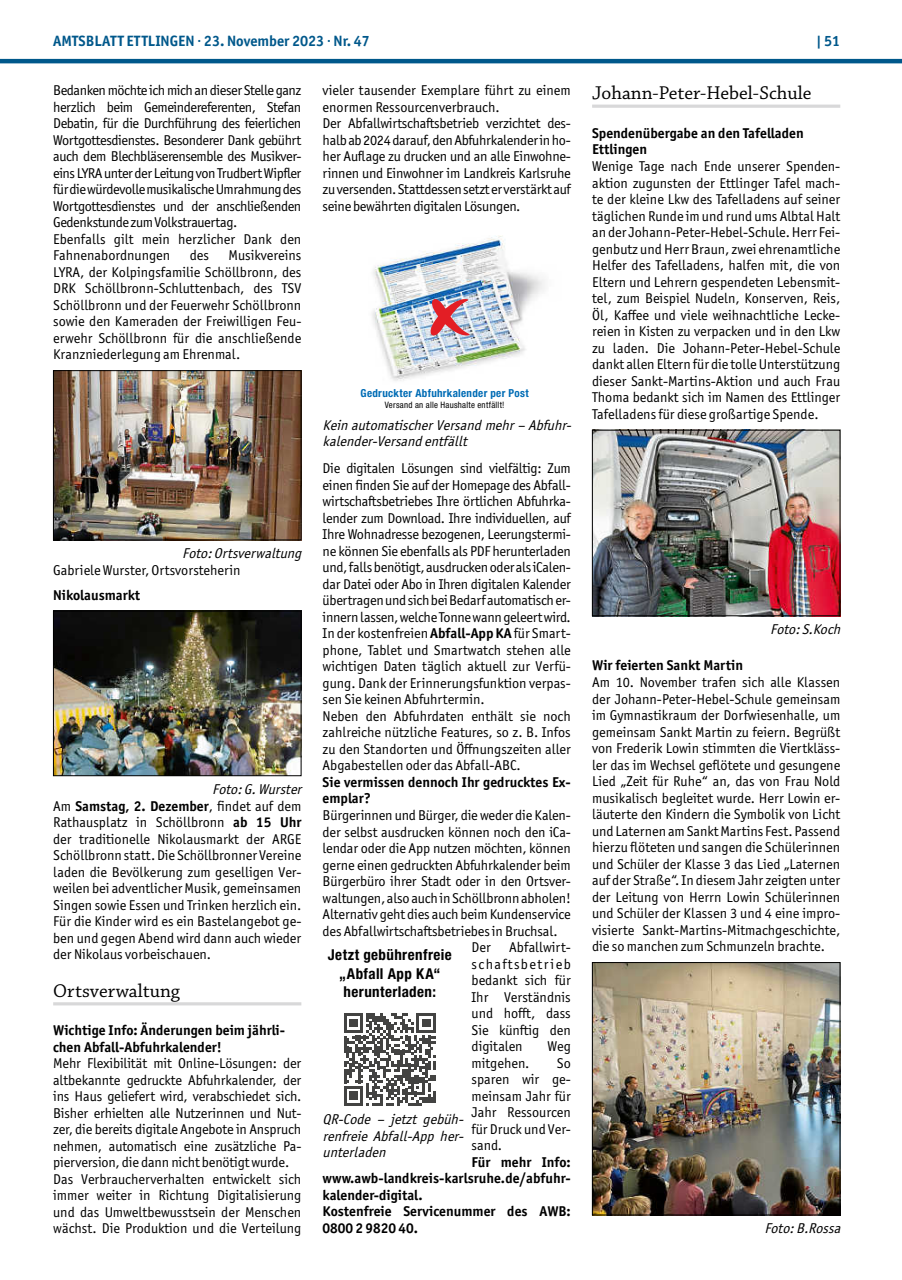
<style>
.page{position:relative;width:902px;height:1280px;background:#fff}
.page>*{position:absolute;margin:0;border:0;box-sizing:border-box;transform-origin:0 0}
.t1{font:19.5px "Chaparral Pro";color:#000}
.t2{font:700 condensed 15px/18.8px "Helvetica Neue LT Pro";letter-spacing:.03em;color:#000;text-align:center}
.t3{font:700 15px "Officina Sans ITC Pro";color:#00588b}
.t4{font:14.25px/16.5px "Officina Sans ITC Pro";letter-spacing:-.01em;color:#000;text-align:justify}
.t5{font:14.25px/16.5px "Officina Sans ITC Pro";letter-spacing:-.03em;color:#000}
.t6{font:700 14.25px/16.5px "Officina Sans ITC Pro";color:#000}
.t7{font:italic 14.25px/16.5px "Officina Sans ITC Pro";color:#000}
.t8{font:700 condensed 11.1px "Helvetica Neue LT Pro";letter-spacing:.025em;color:#006cb5}
.t9{font:condensed 8.85px "Helvetica Neue LT Pro";letter-spacing:.03em;color:#000}
.s1{font-weight:700}
.s2{font-style:italic}
</style>
<div class="page">
<hr style="left:0;top:59px;width:901px;height:4px;background:#00588b">
<hr style="left:53px;top:1002px;width:248px;height:3px;background:#d8d8d9">
<img style="left:55px;top:372px;width:244px;height:166px">
<div style="left:53px;top:370px;width:248px;height:170px;border:1px solid #000"></div>
<img style="left:55px;top:613px;width:244px;height:161px">
<div style="left:53px;top:611px;width:248px;height:165px;border:1px solid #000"></div>
<img style="left:372px;top:237px;width:173px;height:144px">
<svg style="left:430px;top:298px;width:39px;height:38px"></svg>
<svg style="left:344px;top:1013px;width:92px;height:93px"></svg>
<hr style="left:592px;top:105px;width:248px;height:3px;background:#d8d8d9">
<img style="left:594px;top:432px;width:244px;height:182px">
<div style="left:592px;top:430px;width:248px;height:186px;border:1px solid #000"></div>
<img style="left:594px;top:964px;width:244px;height:249px">
<div style="left:592px;top:962px;width:248px;height:253px;border:1px solid #000"></div>
<p class="t3" style="left:53px;top:31px;width:318px">AMTSBLATT ETTLINGEN · 23. November 2023 · Nr. 47</p>
<p class="t3" style="left:816px;top:31px;width:26px">| 51</p>
<p class="t5" style="left:53px;top:82px;width:250px">Bedanken möchte ich mich an dieser Stelle ganz herzlich beim Gemeindereferenten, Stefan Debatin, für die Durchführung des feierlichen Wortgottesdienstes. Besonderer Dank gebührt auch dem Blechbläserensemble des Musikver&shy;eins LYRA unter der Leitung von Trudbert Wipfler für die würdevolle musikalische Umrahmung des Wortgottesdienstes und der anschließenden Gedenkstunde zum Volkstrauertag.<br>Ebenfalls gilt mein herzlicher Dank den Fahnenabordnungen</p>
<p class="t4" style="left:322px;top:82px;width:250px;text-align:left">vieler tausender Exemplare führt zu einem enormen Ressourcenverbrauch.<br>Der Abfallwirtschaftsbetrieb verzichtet des&shy;halb ab 2024 darauf, den Abfuhrkalender in ho&shy;her Auflage zu drucken und an alle Einwohne&shy;rinnen und Einwohner im Landkreis Karlsruhe zu versenden. Stattdessen setzt er verstärkt auf seine bewährten digitalen Lösungen.</p>
<h1 class="t1" style="left:592px;top:82px;width:221px">Johann-Peter-Hebel-Schule</h1>
<p class="t6" style="left:592px;top:124px;width:213px">Spendenübergabe an den Tafelladen<br>Ettlingen</p>
<p class="t4" style="left:592px;top:158px;width:250px">Wenige Tage nach Ende unserer Spenden&shy;aktion zugunsten der Ettlinger Tafel mach&shy;te der kleine Lkw des Tafelladens auf seiner täglichen Runde im und rund ums Albtal Halt an der Johann-Peter-Hebel-Schule. Herr Fei&shy;genbutz und Herr Braun, zwei ehrenamtliche Helfer des Tafelladens, halfen mit, die von Eltern und Lehrern gespendeten Lebensmit&shy;tel, zum Beispiel Nudeln, Konserven, Reis, Öl, Kaffee und viele weihnachtliche Lecke&shy;reien in Kisten zu verpacken und in den Lkw zu laden. Die Johann-Peter-Hebel-Schule dankt allen Eltern für die tolle Unterstützung dieser Sankt-Martins-Aktion und auch Frau Thoma bedankt sich im Namen des Ettlinger Tafelladens für diese großartige Spende.</p>
<p class="t4" style="left:53px;top:247px;width:250px;text-indent:175px">Musikvereins LYRA, der Kolpingsfamilie Schöllbronn, des DRK Schöllbronn-Schluttenbach, des TSV Schöllbronn und der Feuerwehr Schöllbronn sowie den Kameraden der Freiwilligen Feu&shy;erwehr Schöllbronn für die anschließende Kranzniederlegung am Ehrenmal.</p>
<p class="t4" style="left:190px;top:247px;width:21px">des</p>
<p class="t8" style="left:360px;top:386px;width:169px">Gedruckter Abfuhrkalender per Post</p>
<p class="t9" style="left:384px;top:400px;width:121px">Versand an alle Haushalte entfällt!</p>
<p class="t7" style="left:322px;top:417px;width:253px">Kein automatischerVersandmehr–Abfuhr&shy;kalender-Versandentfällt</p>
<p class="t4" style="left:322px;top:460px;width:250px;text-align:left">Die digitalen Lösungen sind vielfältig: Zum einen finden Sie auf der Homepage des Abfall&shy;wirtschaftsbetriebes Ihre örtlichen Abfuhrka&shy;lender zum Download. Ihre individuellen, auf Ihre Wohnadresse bezogenen, Leerungstermi&shy;ne können Sie ebenfalls als PDF herunterladen und, falls benötigt, ausdrucken oder als iCalen&shy;dar Datei oder Abo in Ihren digitalen Kalender übertragen und sich bei Bedarf automatisch er&shy;innern lassen, welche Tonne wann geleert wird.<br>In der kostenfreien <span class="s1">Abfall-App KA</span> für Smart&shy;phone, Tablet und Smartwatch stehen alle wichtigen Daten täglich aktuell zur Verfü&shy;gung. Dank der Erinnerungsfunktion verpas&shy;sen Sie keinen Abfuhrtermin.<br>Neben den Abfuhrdaten enthält sie noch zahlreiche nützliche Features, so z. B. Infos zu den Standorten und Öffnungszeiten aller Abgabestellen oder das Abfall-ABC.</p>
<p class="t6" style="left:322px;top:774px;width:250px">Sie vermissen dennoch Ihr gedrucktes Ex&shy;emplar?</p>
<p class="t4" style="left:322px;top:807px;width:250px">Bürgerinnen und Bürger, die weder die Kalen&shy;der selbst ausdrucken können noch den iCa&shy;lendar oder die App nutzen möchten, können gerne einen gedruckten Abfuhrkalender beim Bürgerbüro ihrer Stadt oder in den Ortsver&shy;waltungen, also auch in Schöllbronn abholen!<br>Alternativ geht dies auch beim Kundenservice des Abfallwirtschaftsbetriebes in Bruchsal.</p>
<p class="t2" style="left:328px;top:945px;width:125px">Jetzt gebührenfreie „Abfall App KA“ herunterladen:</p>
<p class="t7" style="left:182px;top:545px;width:124px">Foto:Ortsverwaltung</p>
<p class="t4" style="left:53px;top:562px;width:189px">Gabriele Wurster, Ortsvorsteherin</p>
<p class="t6" style="left:53px;top:587px;width:88px">Nikolausmarkt</p>
<p class="t7" style="left:770px;top:621px;width:75px">Foto:S.Koch</p>
<p class="t6" style="left:592px;top:657px;width:152px">Wir feierten Sankt Martin</p>
<p class="t4" style="left:592px;top:674px;width:250px">Am 10. November trafen sich alle Klassen der Johann-Peter-Hebel-Schule gemeinsam im Gymnastikraum der Dorfwiesenhalle, um gemeinsam Sankt Martin zu feiern. Begrüßt von Frederik Lowin stimmten die Viertkläss&shy;ler das im Wechsel geflötete und gesungene Lied „Zeit für Ruhe“ an, das von Frau Nold musikalisch begleitet wurde. Herr Lowin er&shy;läuterte den Kindern die Symbolik von Licht und Laternen am Sankt Martins Fest. Passend hierzu flöteten und sangen die Schülerinnen und Schüler der Klasse 3 das Lied „Laternen auf der Straße“. In diesem Jahr zeigten unter der Leitung von Herrn Lowin Schülerinnen und Schüler der Klassen 3 und 4 eine impro&shy;visierte Sankt-Martins-Mitmachgeschichte, die so manchen zum Schmunzeln brachte.</p>
<p class="t4" style="left:53px;top:781px;width:253px;text-align:left;text-indent:159px"><span class="s2">Foto:G.Wurster </span>Am <span class="s1">Samstag, 2. Dezember</span>, findet auf dem Rathausplatz in Schöllbronn <span class="s1">ab 15 Uhr </span>der traditionelle Nikolausmarkt der ARGE Schöllbronn statt. Die Schöllbronner Vereine laden die Bevölkerung zum geselligen Ver&shy;weilen bei adventlicher Musik, gemeinsamen Singen sowie Essen und Trinken herzlich ein.<br>Für die Kinder wird es ein Bastelangebot ge&shy;ben und gegen Abend wird dann auch wieder der Nikolaus vorbeischauen.</p>
<h1 class="t1" style="left:53px;top:980px;width:128px">Ortsverwaltung</h1>
<p class="t6" style="left:53px;top:1022px;width:233px">Wichtige Info: Änderungen beim jährli&shy;chen Abfall-Abfuhrkalender!</p>
<p class="t4" style="left:53px;top:1055px;width:250px;text-align:left">Mehr Flexibilität mit Online-Lösungen: der altbekannte gedruckte Abfuhrkalender, der ins Haus geliefert wird, verabschiedet sich.<br>Bisher erhielten alle Nutzerinnen und Nut&shy;zer, die bereits digitale Angebote in Anspruch nehmen, automatisch eine zusätzliche Pa&shy;pierversion, die dann nicht benötigt wurde.<br>Das Verbraucherverhalten entwickelt sich immer weiter in Richtung Digitalisierung und das Umweltbewusstsein der Menschen wächst. Die Produktion und die Verteilung</p>
<p class="t4" style="left:471px;top:939px;width:101px;text-indent:38px">Abfallwirt&shy;schaftsbetrieb bedankt sich für Ihr Verständnis und hofft, dass Sie künftig den digitalen</p>
<p class="t4" style="left:471px;top:939px;width:21px">Der</p>
<p class="t4" style="left:547px;top:1038px;width:25px">Weg</p>
<p class="t4" style="left:471px;top:1054px;width:59px">mitgehen.</p>
<p class="t4" style="left:471px;top:1054px;width:101px;text-indent:85px">So sparen wir ge&shy;meinsam Jahr für Jahr Ressourcen für Druck und Ver&shy;sand.</p>
<p class="t6" style="left:322px;top:1153px;width:250px;text-indent:149px">Für mehr Info: www.awb-landkreis-karlsruhe.de/abfuhr&shy;kalender-digital.<br>Kostenfreie Servicenummer des AWB:<br>0800 2 9820 40.</p>
<p class="t7" style="left:322px;top:1111px;width:146px;text-align:justify">QR-Code – jetzt gebüh&shy;renfreie Abfall-App her&shy;unterladen</p>
<p class="t7" style="left:764px;top:1220px;width:81px">Foto:B.Rossa</p>
</div>
